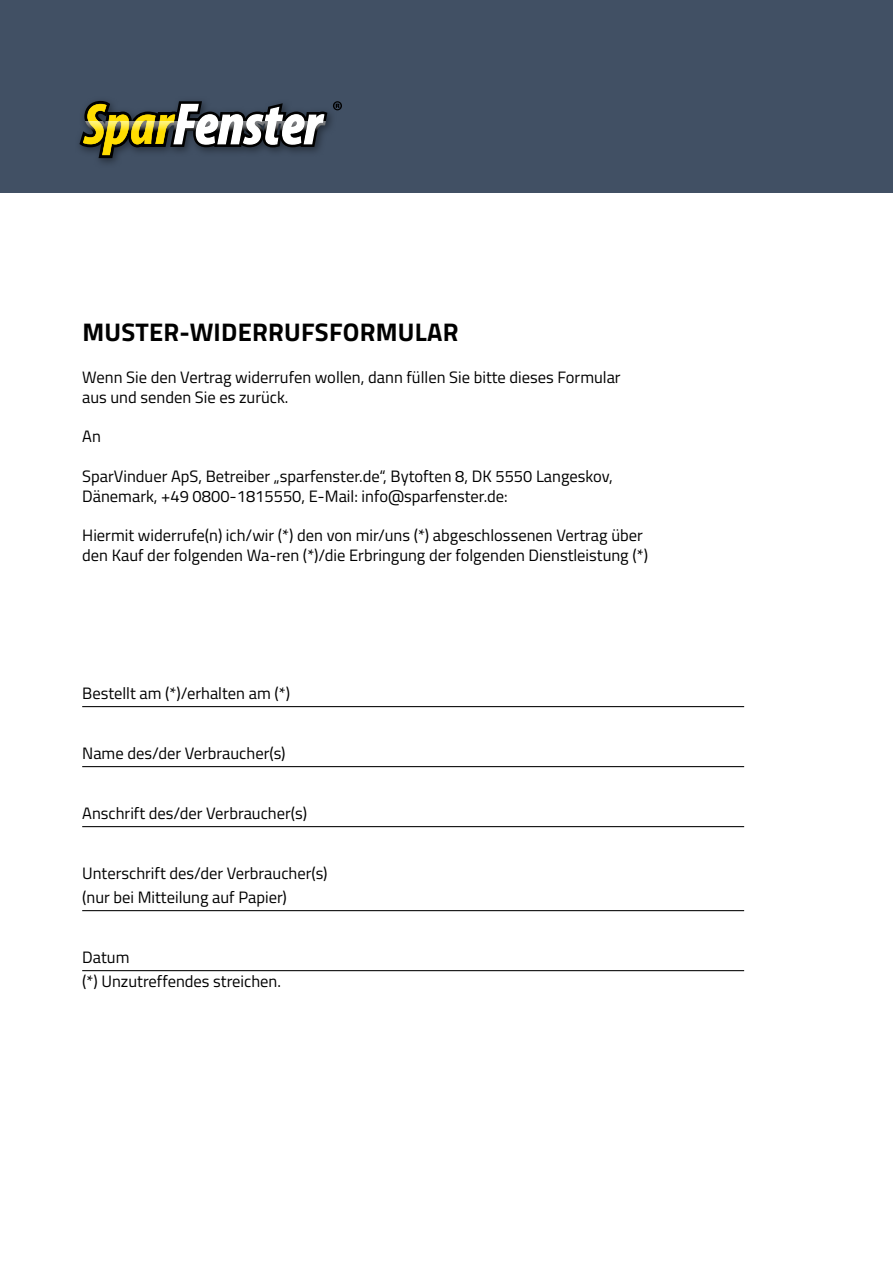
<style>
.page{position:relative;width:893px;height:1263px;background:#fff}
.page>*{position:absolute;margin:0;border:0;box-sizing:border-box;transform-origin:0 0}
.t1{font:italic 700 condensed 58.2px "Myriad Pro";letter-spacing:.01em;color:#fff}
.t2{font:700 25.5px "Titillium Web";letter-spacing:.01em;color:#000}
.t3{font:16.5px/19.8px "Titillium Web";color:#000}
.s1{color:#fd0}
</style>
<div class="page">
<div style="left:0;top:0;width:893px;height:192px;background:#415064"></div>
<svg style="left:79px;top:101px;width:248px;height:57px"></svg>
<svg style="left:333px;top:101px;width:9px;height:9px"></svg>
<hr style="left:82px;top:706px;width:662px;height:1px;background:#000">
<hr style="left:82px;top:766px;width:662px;height:1px;background:#000">
<hr style="left:82px;top:826px;width:662px;height:1px;background:#000">
<hr style="left:82px;top:910px;width:662px;height:1px;background:#000">
<hr style="left:82px;top:970px;width:662px;height:1px;background:#000">
<h1 class="t1" style="left:83px;top:88px;width:239px"><span class="s1">Spar</span>Fenster</h1>
<h2 class="t2" style="left:82px;top:313px;width:378px">MUSTER-WIDERRUFSFORMULAR</h2>
<p class="t3" style="left:82px;top:366px;width:540px">Wenn Sie den Vertrag widerrufen wollen, dann füllen Sie bitte dieses Formular aus und senden Sie es zurück.</p>
<p class="t3" style="left:82px;top:426px;width:20px">An</p>
<p class="t3" style="left:82px;top:465px;width:532px">SparVinduer ApS, Betreiber „sparfenster.de“, Bytoften 8, DK 5550 Langeskov,<br>Dänemark, +49 0800-1815550, E-Mail: info@sparfenster.de:</p>
<p class="t3" style="left:82px;top:525px;width:567px">Hiermit widerrufe(n) ich/wir (*) den von mir/uns (*) abgeschlossenen Vertrag über den Kauf der folgenden Wa-ren (*)/die Erbringung der folgenden Dienstleistung (*)</p>
<p class="t3" style="left:82px;top:683px;width:209px">Bestellt am (*)/erhalten am (*)</p>
<p class="t3" style="left:82px;top:743px;width:205px">Name des/der Verbraucher(s)</p>
<p class="t3" style="left:82px;top:803px;width:226px">Anschrift des/der Verbraucher(s)</p>
<p class="t3" style="left:82px;top:860px;width:247px;line-height:24px">Unterschrift des/der Verbraucher(s) (nur bei Mitteilung auf Papier)</p>
<p class="t3" style="left:82px;top:944px;width:200px;line-height:24px">Datum<br>(*) Unzutreffendes streichen.</p>
</div>
